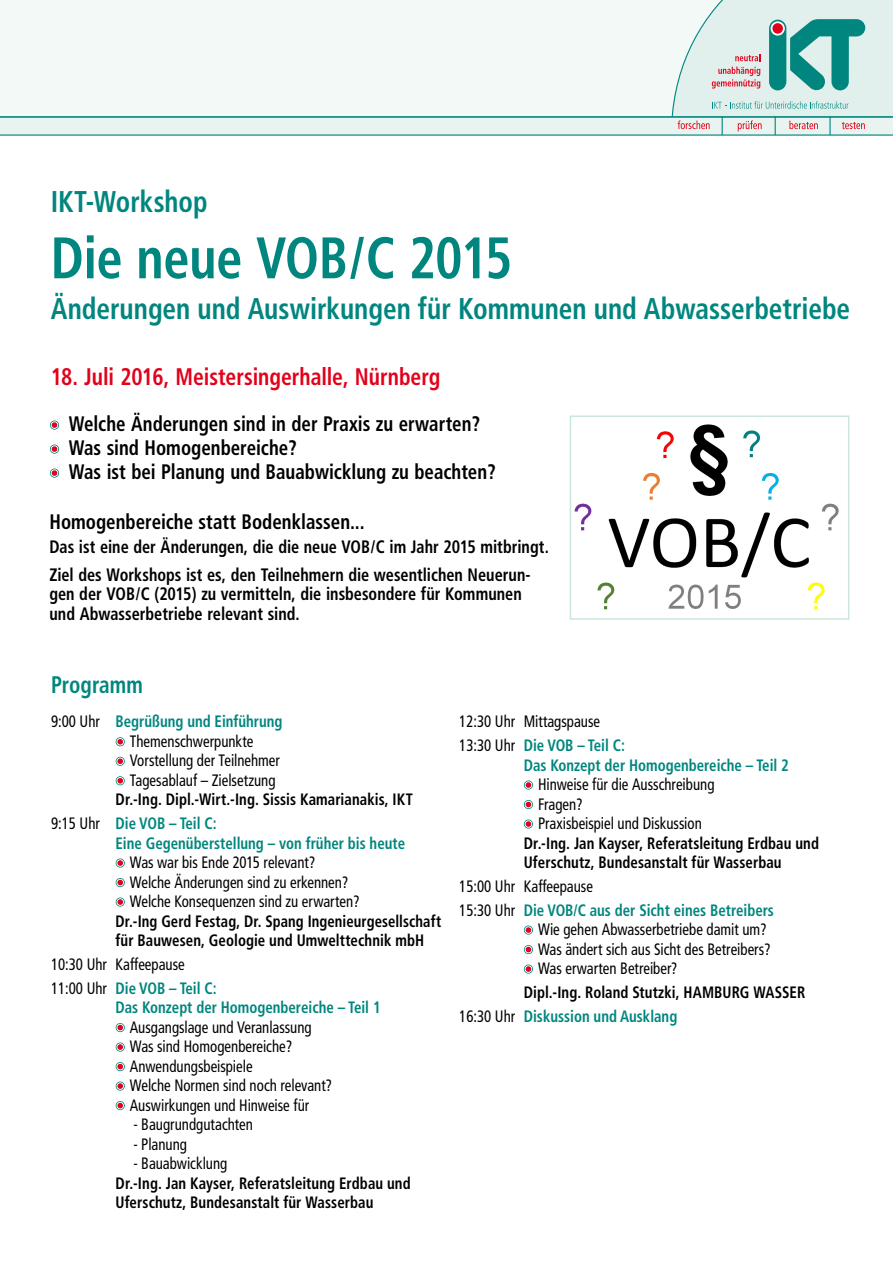
<style>
.page{position:relative;width:893px;height:1263px;background:#fff}
.page>*{position:absolute;margin:0;border:0;box-sizing:border-box;transform-origin:0 0}
.t1{font:700 condensed 58.5px "Frutiger";letter-spacing:-.01em;color:#00867e;scale:.9 1}
.t2{font:700 condensed 30px "Frutiger";color:#00867e;scale:.91 1}
.t3{font:700 condensed 30px "Frutiger";color:#00867e;scale:.9 1}
.t4{font:700 condensed 24px "Frutiger";color:#e2001a;scale:.9 1}
.t5{font:700 condensed 24px "Frutiger";color:#00867e;scale:.88 1}
.t6{font:700 condensed 21px/24px "Frutiger";color:#000;scale:.9 1}
.t7{font:700 condensed 18px/28px "Frutiger";color:#000;scale:.9 1}
.t8{font:condensed 16.5px/19.5px "Frutiger";color:#000;scale:.9 1}
.t9{font:700 condensed 16.5px/23.7px "Frutiger";letter-spacing:.005em;color:#000;scale:.9 1}
.t10{font:700 condensed 16.5px/23.7px "Frutiger";color:#00867e;scale:.9 1}
.t11{font:700 condensed 16.5px/19.5px "Frutiger";letter-spacing:.005em;color:#000;scale:.89 1}
.s1{font-weight:700;color:#00867e}
.s2{font-weight:400}
.s3{color:#00867e}
.s4{font-weight:400;color:#000}
</style>
<div class="page">
<div style="left:0;top:0;width:893px;height:125px;background:#f3f9f7"></div>
<div style="left:0;top:117px;width:893px;height:18px;background:#e9f4f0"></div>
<hr style="left:0;top:116px;width:893px;height:2px;background:#00867e">
<svg style="left:670px;top:0;width:223px;height:134px"></svg>
<hr style="left:0;top:134px;width:893px;height:2px;background:#00867e">
<hr style="left:0;top:116px;width:893px;height:1px;background:#00867e">
<svg style="left:50px;top:420px;width:9px;height:10px"></svg>
<svg style="left:51px;top:421px;width:7px;height:8px"></svg>
<svg style="left:52px;top:422px;width:5px;height:6px"></svg>
<svg style="left:50px;top:444px;width:9px;height:10px"></svg>
<svg style="left:51px;top:445px;width:7px;height:8px"></svg>
<svg style="left:52px;top:446px;width:5px;height:6px"></svg>
<svg style="left:50px;top:468px;width:9px;height:10px"></svg>
<svg style="left:51px;top:469px;width:7px;height:8px"></svg>
<svg style="left:52px;top:470px;width:5px;height:6px"></svg>
<img style="left:574px;top:424px;width:265px;height:186px">
<div style="left:570px;top:415px;width:279px;height:205px;border:2px solid #cbe6dd"></div>
<svg style="left:116px;top:737px;width:9px;height:9px"></svg>
<svg style="left:116px;top:738px;width:8px;height:7px"></svg>
<svg style="left:117px;top:739px;width:6px;height:5px"></svg>
<svg style="left:116px;top:757px;width:9px;height:9px"></svg>
<svg style="left:116px;top:757px;width:8px;height:8px"></svg>
<svg style="left:117px;top:758px;width:6px;height:6px"></svg>
<svg style="left:116px;top:776px;width:9px;height:9px"></svg>
<svg style="left:116px;top:777px;width:8px;height:7px"></svg>
<svg style="left:117px;top:778px;width:6px;height:5px"></svg>
<svg style="left:116px;top:858px;width:9px;height:9px"></svg>
<svg style="left:116px;top:859px;width:8px;height:8px"></svg>
<svg style="left:117px;top:860px;width:6px;height:6px"></svg>
<svg style="left:116px;top:878px;width:9px;height:9px"></svg>
<svg style="left:116px;top:879px;width:8px;height:7px"></svg>
<svg style="left:117px;top:880px;width:6px;height:5px"></svg>
<svg style="left:116px;top:897px;width:9px;height:9px"></svg>
<svg style="left:116px;top:898px;width:8px;height:8px"></svg>
<svg style="left:117px;top:899px;width:6px;height:6px"></svg>
<svg style="left:116px;top:1023px;width:9px;height:9px"></svg>
<svg style="left:116px;top:1024px;width:8px;height:7px"></svg>
<svg style="left:117px;top:1025px;width:6px;height:5px"></svg>
<svg style="left:116px;top:1042px;width:9px;height:9px"></svg>
<svg style="left:116px;top:1043px;width:8px;height:8px"></svg>
<svg style="left:117px;top:1044px;width:6px;height:6px"></svg>
<svg style="left:116px;top:1062px;width:9px;height:9px"></svg>
<svg style="left:116px;top:1063px;width:8px;height:7px"></svg>
<svg style="left:117px;top:1064px;width:6px;height:5px"></svg>
<svg style="left:116px;top:1081px;width:9px;height:9px"></svg>
<svg style="left:116px;top:1082px;width:8px;height:8px"></svg>
<svg style="left:117px;top:1083px;width:6px;height:6px"></svg>
<svg style="left:116px;top:1101px;width:9px;height:9px"></svg>
<svg style="left:116px;top:1102px;width:8px;height:7px"></svg>
<svg style="left:117px;top:1103px;width:6px;height:5px"></svg>
<svg style="left:524px;top:780px;width:9px;height:9px"></svg>
<svg style="left:525px;top:781px;width:7px;height:8px"></svg>
<svg style="left:526px;top:782px;width:5px;height:6px"></svg>
<svg style="left:524px;top:800px;width:9px;height:9px"></svg>
<svg style="left:525px;top:801px;width:7px;height:7px"></svg>
<svg style="left:526px;top:802px;width:5px;height:5px"></svg>
<svg style="left:524px;top:819px;width:9px;height:9px"></svg>
<svg style="left:525px;top:820px;width:7px;height:8px"></svg>
<svg style="left:526px;top:821px;width:5px;height:6px"></svg>
<svg style="left:524px;top:925px;width:9px;height:9px"></svg>
<svg style="left:525px;top:926px;width:7px;height:8px"></svg>
<svg style="left:526px;top:927px;width:5px;height:6px"></svg>
<svg style="left:524px;top:945px;width:9px;height:9px"></svg>
<svg style="left:525px;top:946px;width:7px;height:7px"></svg>
<svg style="left:526px;top:947px;width:5px;height:5px"></svg>
<svg style="left:524px;top:964px;width:9px;height:9px"></svg>
<svg style="left:525px;top:965px;width:7px;height:8px"></svg>
<svg style="left:526px;top:966px;width:5px;height:6px"></svg>
<h2 class="t3" style="left:51px;top:184px;width:176px">IKT-Workshop</h2>
<h1 class="t1" style="left:51px;top:223px;width:514px">Die neue VOB/C 2015</h1>
<h2 class="t2" style="left:51px;top:291px;width:880px">Änderungen und Auswirkungen für Kommunen und Abwasserbetriebe</h2>
<h3 class="t4" style="left:51px;top:362px;width:435px">18. Juli 2016, Meistersingerhalle, Nürnberg</h3>
<p class="t6" style="left:69px;top:412px;width:476px">Welche Änderungen sind in der Praxis zu erwarten?<br>Was sind Homogenbereiche?<br>Was ist bei Planung und Bauabwicklung zu beachten?</p>
<p class="t6" style="left:49px;top:510px;width:352px">Homogenbereiche statt Bodenklassen...</p>
<p class="t7" style="left:49px;top:532px;width:556px">Das ist eine der Änderungen, die die neue VOB/C im Jahr 2015 mitbringt.<br>Ziel des Workshops ist es, den Teilnehmern die wesentlichen Neuerun-</p>
<p class="t7" style="left:49px;top:584px;width:526px;line-height:19.5px">gen der VOB/C (2015) zu vermitteln, die insbesondere für Kommunen und Abwasserbetriebe relevant sind.</p>
<h3 class="t5" style="left:51px;top:670px;width:106px">Programm</h3>
<p class="t8" style="left:130px;top:712px;width:171px;text-indent:-79px">9:00 Uhr <span class="s1">Begrüßung und Einführung<br></span>Themenschwerpunkte<br>Vorstellung der Teilnehmer<br>Tagesablauf – Zielsetzung</p>
<p class="t9" style="left:51px;top:788px;width:404px;text-indent:64px">Dr.-Ing. Dipl.-Wirt.-Ing. Sissis Kamarianakis, IKT<br><span class="s2">9:15 Uhr</span> <span class="s3">Die VOB – Teil C:</span></p>
<p class="t10" style="left:116px;top:831px;width:323px">Eine Gegenüberstellung – von früher bis heute</p>
<p class="t8" style="left:130px;top:853px;width:257px">Was war bis Ende 2015 relevant?<br>Welche Änderungen sind zu erkennen?<br>Welche Konsequenzen sind zu erwarten?</p>
<p class="t11" style="left:116px;top:911px;width:367px">Dr.-Ing Gerd Festag, Dr. Spang Ingenieurgesellschaft für Bauwesen, Geologie und Umwelttechnik mbH</p>
<p class="t8" style="left:51px;top:952px;width:186px;line-height:23.7px">10:30 Uhr Kaffeepause<br>11:00 Uhr <span class="s1">Die VOB – Teil C:</span></p>
<p class="t10" style="left:116px;top:996px;width:296px">Das Konzept der Homogenbereiche – Teil 1</p>
<p class="t8" style="left:130px;top:1017px;width:226px">Ausgangslage und Veranlassung<br>Was sind Homogenbereiche?<br>Anwendungsbeispiele<br>Welche Normen sind noch relevant?<br>Auswirkungen und Hinweise für</p>
<p class="t8" style="left:133px;top:1115px;width:134px">- Baugrundgutachten</p>
<p class="t8" style="left:133px;top:1134px;width:61px">- Planung</p>
<p class="t8" style="left:133px;top:1154px;width:106px">- Bauabwicklung</p>
<p class="t9" style="left:116px;top:1173px;width:329px;line-height:19.5px">Dr.-Ing. Jan Kayser, Referatsleitung Erdbau und<br>Uferschutz, Bundesanstalt für Wasserbau</p>
<p class="t8" style="left:459px;top:710px;width:186px;line-height:23.7px">12:30 Uhr Mittagspause<br>13:30 Uhr <span class="s1">Die VOB – Teil C:</span></p>
<p class="t10" style="left:524px;top:753px;width:296px">Das Konzept der Homogenbereiche – Teil 2</p>
<p class="t8" style="left:538px;top:775px;width:198px">Hinweise für die Ausschreibung<br>Fragen?<br>Praxisbeispiel und Diskussion</p>
<p class="t9" style="left:524px;top:833px;width:329px;line-height:19.5px">Dr.-Ing. Jan Kayser, Referatsleitung Erdbau und<br>Uferschutz, Bundesanstalt für Wasserbau</p>
<p class="t10" style="left:459px;top:874px;width:351px"><span class="s4">15:00 Uhr Kaffeepause<br>15:30 Uhr</span> Die VOB/C aus der Sicht eines Betreibers</p>
<p class="t8" style="left:538px;top:920px;width:260px">Wie gehen Abwasserbetriebe damit um?<br>Was ändert sich aus Sicht des Betreibers?<br>Was erwarten Betreiber?</p>
<p class="t9" style="left:459px;top:980px;width:386px;text-indent:64px">Dipl.-Ing. Roland Stutzki, HAMBURG WASSER<br><span class="s2">16:30 Uhr</span> <span class="s3">Diskussion und Ausklang</span></p>
</div>
